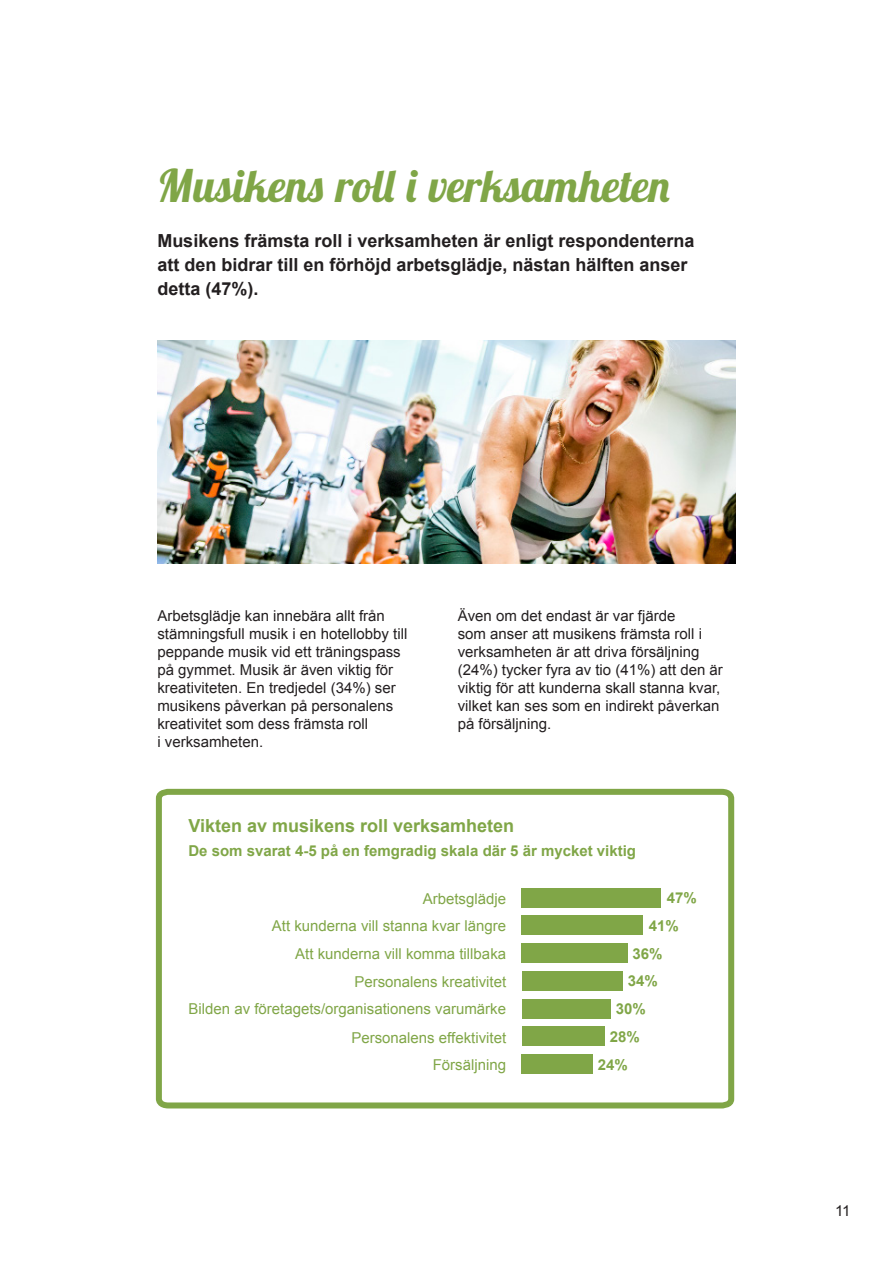
<style>
.page{position:relative;width:893px;height:1263px;background:#fff}
.page>*{position:absolute;margin:0;border:0;box-sizing:border-box;transform-origin:0 0}
.t1{font:italic 700 45px "Lobster Two";letter-spacing:-.01em;color:#80a647}
.Ingress{font:700 18px/24px "Arial";color:#231f20}
.Graph_heading{font:700 18px "Arial";color:#80a647}
.t2{font:15px/18px "Arial";color:#231f20}
.Graph_labels{font:15px "Arial";color:#80a647}
.Graph_heading-2{font:700 15px "Arial";color:#80a647}
.Graph_percentage{font:700 15px "Arial";color:#80a647}
</style>
<div class="page">
<img style="left:157px;top:340px;width:579px;height:223px">
<svg style="left:155px;top:788px;width:580px;height:321px"></svg>
<h1 class="t1" style="left:157px;top:157px;width:516px">Musikens roll i verksamheten</h1>
<p class="Ingress" style="left:157px;top:229px;width:539px">Musikens främsta roll i verksamheten är enligt respondenterna att den bidrar till en förhöjd arbetsglädje, nästan hälften anser detta (47%).</p>
<p class="t2" style="left:157px;top:607px;width:252px">Arbetsglädje kan innebära allt från stämningsfull musik i en hotellobby till peppande musik vid ett träningspass på gymmet. Musik är även viktig för kreativiteten. En tredjedel (34%) ser musikens påverkan på personalens kreativitet som dess främsta roll<br>i verksamheten.</p>
<p class="t2" style="left:458px;top:607px;width:267px">Även om det endast är var fjärde<br>som anser att musikens främsta roll i verksamheten är att driva försäljning (24%) tycker fyra av tio (41%) att den är viktig för att kunderna skall stanna kvar, vilket kan ses som en indirekt påverkan på försäljning.</p>
<p class="Graph_heading" style="left:188px;top:813px;width:327px">Vikten av musikens roll verksamheten</p>
<p class="Graph_heading-2" style="left:188px;top:840px;width:449px">De som svarat 4-5 på en femgradig skala där 5 är mycket viktig</p>
<p class="Graph_labels" style="left:423px;top:888px;width:85px">Arbetsglädje</p>
<p class="Graph_labels" style="left:272px;top:916px;width:236px">Att kunderna vill stanna kvar längre</p>
<p class="Graph_labels" style="left:295px;top:944px;width:212px">Att kunderna vill komma tillbaka</p>
<p class="Graph_labels" style="left:354px;top:972px;width:153px">Personalens kreativitet</p>
<p class="Graph_labels" style="left:188px;top:999px;width:319px">Bilden av företagets/organisationens varumärke</p>
<p class="Graph_labels" style="left:351px;top:1027px;width:156px">Personalens effektivitet</p>
<p class="Graph_labels" style="left:433px;top:1054px;width:75px">Försäljning</p>
<p class="Graph_percentage" style="left:667px;top:888px;width:32px">47%</p>
<p class="Graph_percentage" style="left:649px;top:915px;width:32px">41%</p>
<p class="Graph_percentage" style="left:632px;top:943px;width:32px">36%</p>
<p class="Graph_percentage" style="left:628px;top:971px;width:32px">34%</p>
<p class="Graph_percentage" style="left:616px;top:999px;width:32px">30%</p>
<p class="Graph_percentage" style="left:610px;top:1026px;width:32px">28%</p>
<p class="Graph_percentage" style="left:598px;top:1054px;width:32px">24%</p>
<p class="t2" style="left:835px;top:1202px;width:17px">11</p>
</div>
